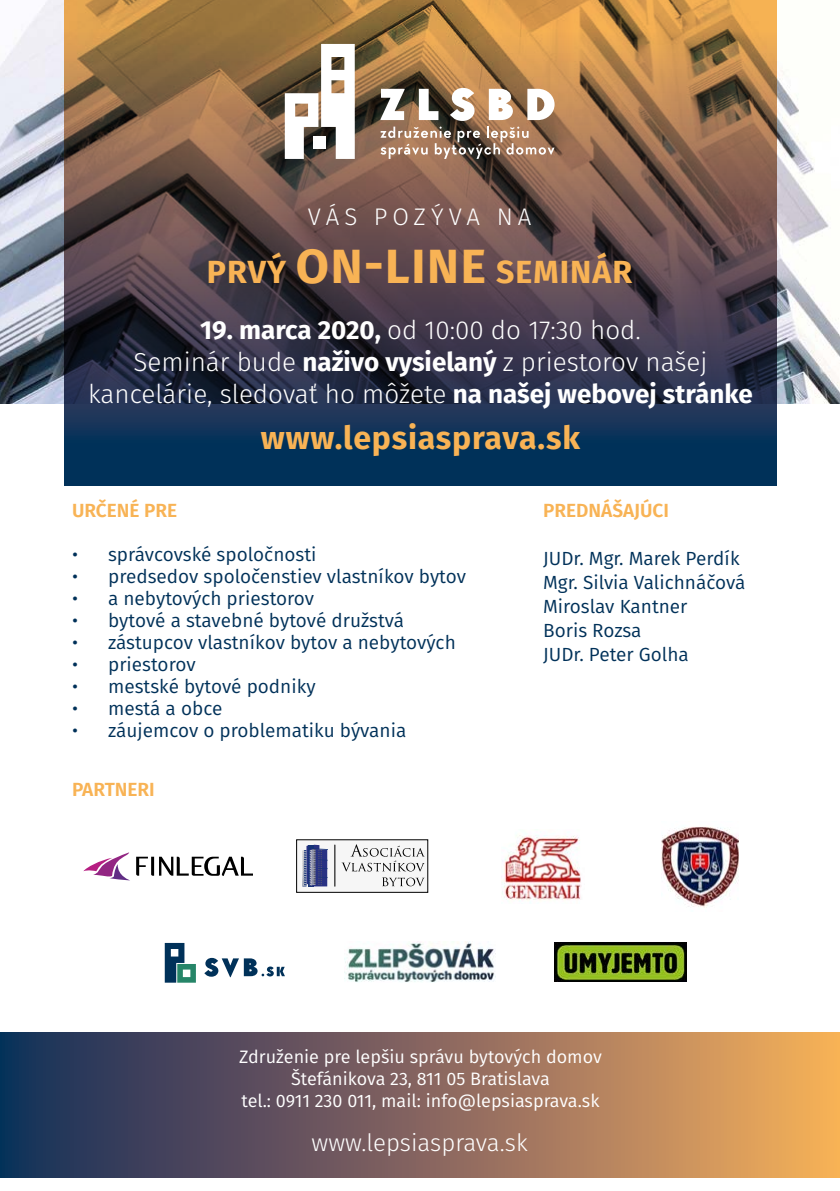
<style>
.page{position:relative;width:840px;height:1191px;background:#fff}
.page>*{position:absolute;margin:0;border:0;box-sizing:border-box;transform-origin:0 0}
.t1{font:700 32px "Fira Sans";letter-spacing:.025em;color:#f8b355}
.t2{font:300 26px/32px "Fira Sans";color:#fff;text-align:center}
.t3{font:300 24px "Fira Sans";color:#fff}
.t4{font:300 24px "Fira Sans";letter-spacing:.21em;color:#fff}
.t5{font:19px/24px "Fira Sans";color:#003159}
.t6{font:600 19px "Fira Sans";color:#f8b355}
.t7{font:18px/22px "Fira Sans";color:#fff;text-align:center}
.s1{font-size:48px}
.s2{font-weight:700}
</style>
<div class="page">
<img style="left:0;top:0;width:839px;height:404px">
<div style="left:0;top:1032px;width:839px;height:145px;background:linear-gradient(to right,#14285d,#f7aa5e)"></div>
<svg style="left:65px;top:0;width:710px;height:485px;background:#5b4e4b"></svg>
<svg style="left:284px;top:44px;width:70px;height:115px"></svg>
<svg style="left:380px;top:89px;width:24px;height:31px"></svg>
<svg style="left:418px;top:89px;width:20px;height:31px"></svg>
<svg style="left:450px;top:88px;width:24px;height:33px"></svg>
<svg style="left:488px;top:89px;width:24px;height:31px"></svg>
<svg style="left:527px;top:89px;width:27px;height:31px"></svg>
<svg style="left:380px;top:127px;width:174px;height:32px;background:#a1836f"></svg>
<svg style="left:83px;top:852px;width:47px;height:28px"></svg>
<svg style="left:136px;top:856px;width:117px;height:20px"></svg>
<svg style="left:204px;top:958px;width:81px;height:19px"></svg>
<svg style="left:165px;top:943px;width:31px;height:39px"></svg>
<div style="left:296px;top:839px;width:131px;height:53px;background:#f6f6f6"></div>
<svg style="left:302px;top:844px;width:26px;height:42px"></svg>
<hr style="left:334px;top:844px;width:1px;height:42px;background:#000">
<svg style="left:341px;top:844px;width:83px;height:27px"></svg>
<svg style="left:382px;top:877px;width:42px;height:9px"></svg>
<img style="left:554px;top:942px;width:132px;height:40px">
<img style="left:501px;top:835px;width:80px;height:68px">
<img style="left:344px;top:941px;width:151px;height:41px">
<img style="left:661px;top:827px;width:77px;height:81px">
<p class="t4" style="left:308px;top:199px;width:225px">VÁS POZÝVA NA</p>
<h1 class="t1" style="left:207px;top:245px;width:426px">PRVÝ <span class="s1">ON-LINE</span> SEMINÁR</h1>
<h2 class="t2" style="left:88px;top:313px;width:665px"><span class="s2">19. marca 2020,</span> od 10:00 do 17:30 hod.<br>Seminár bude <span class="s2">naživo vysielaný</span> z priestorov našej kancelárie, sledovať ho môžete <span class="s2">na našej webovej stránke</span></h2>
<h1 class="t1" style="left:261px;top:410px;width:320px">www.lepsiasprava.sk</h1>
<p class="t6" style="left:72px;top:495px;width:107px">URČENÉ PRE</p>
<p class="t5" style="left:72px;top:542px;width:246px">• správcovské spoločnosti</p>
<p class="t5" style="left:72px;top:564px;width:395px">• predsedov spoločenstiev vlastníkov bytov</p>
<p class="t5" style="left:72px;top:586px;width:243px">• a nebytových priestorov</p>
<p class="t5" style="left:72px;top:608px;width:333px">• bytové a stavebné bytové družstvá</p>
<p class="t5" style="left:72px;top:630px;width:385px">• zástupcov vlastníkov bytov a nebytových</p>
<p class="t5" style="left:72px;top:652px;width:125px">• priestorov</p>
<p class="t5" style="left:72px;top:674px;width:245px">• mestské bytové podniky</p>
<p class="t5" style="left:72px;top:696px;width:152px">• mestá a obce</p>
<p class="t5" style="left:72px;top:718px;width:335px">• záujemcov o problematiku bývania</p>
<p class="t6" style="left:72px;top:774px;width:84px">PARTNERI</p>
<p class="t6" style="left:543px;top:495px;width:127px">PREDNÁŠAJÚCI</p>
<p class="t5" style="left:543px;top:546px;width:203px">JUDr. Mgr. Marek Perdík<br>Mgr. Silvia Valichnáčová<br>Miroslav Kantner<br>Boris Rozsa<br>JUDr. Peter Golha</p>
<p class="t7" style="left:239px;top:1045px;width:364px">Združenie pre lepšiu správu bytových domov<br>Štefánikova 23, 811 05 Bratislava<br>tel.: 0911 230 011, mail: info@lepsiasprava.sk</p>
<p class="t3" style="left:311px;top:1126px;width:217px">www.lepsiasprava.sk</p>
</div>
